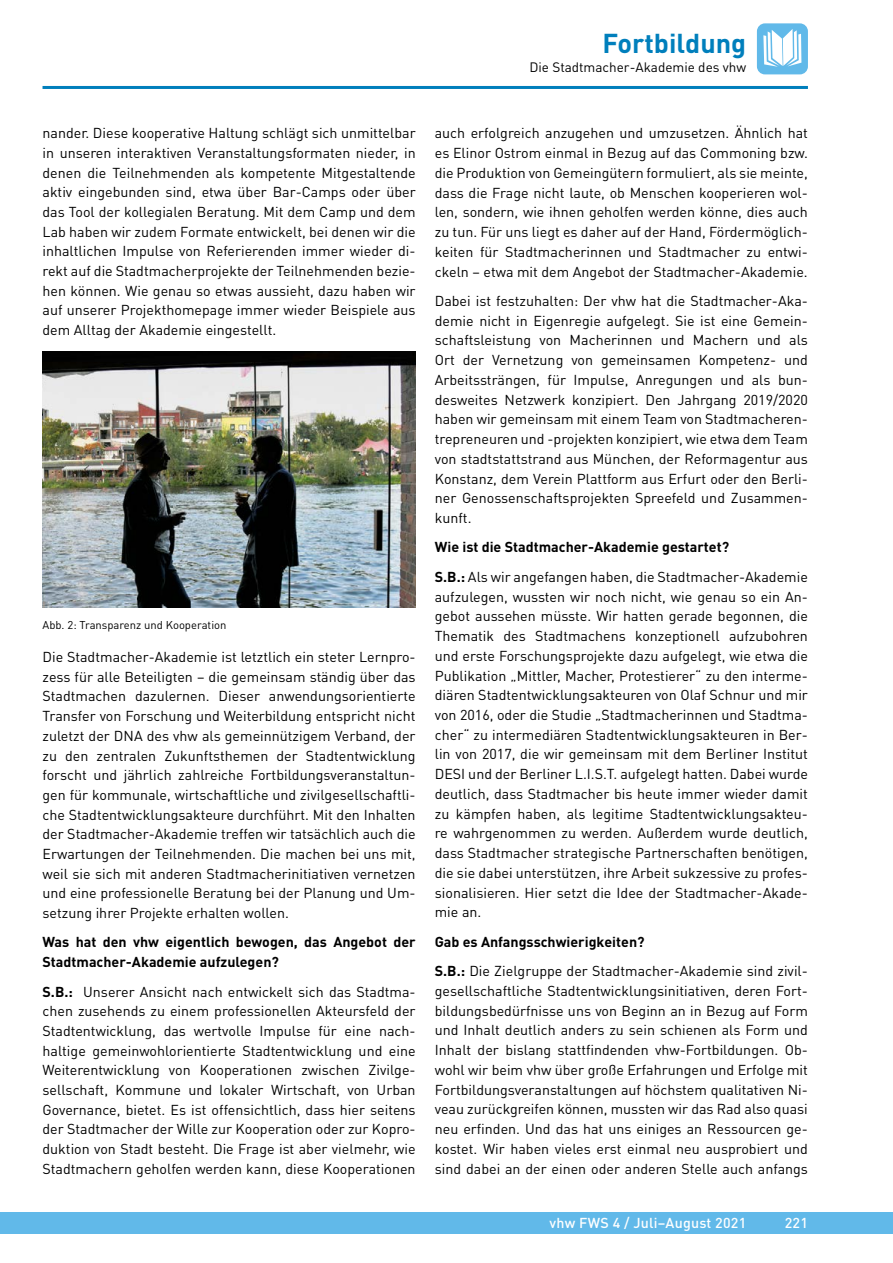
<style>
.page{position:relative;width:893px;height:1263px;background:#fff}
.page>*{position:absolute;margin:0;border:0;box-sizing:border-box;transform-origin:0 0}
.t1{font:700 27px "DIN Pro";color:#007fbc}
.t2{font:14.25px/19.6px "DIN Pro";color:#000;text-align:justify}
.t3{font:700 14.25px/19.6px "DIN Pro";color:#000}
.t4{font:500 14.25px "DIN Pro";letter-spacing:.015em;color:#fff}
.t5{font:13.5px "DIN Pro";color:#000}
.t6{font:11.25px "DIN Pro";color:#000}
.s1{font-weight:700}
</style>
<div class="page">
<div style="left:0;top:1212px;width:893px;height:21px;background:#61b9e9"></div>
<hr style="left:43px;top:86px;width:765px;height:3px;background:#007fbc">
<div style="left:757px;top:23px;width:51px;height:51px;background:#61b9e9;border-radius:8px"></div>
<svg style="left:763px;top:29px;width:38px;height:38px"></svg>
<img style="left:43px;top:352px;width:373px;height:255px">
<h1 class="t1" style="left:602px;top:25px;width:145px">Fortbildung</h1>
<p class="t5" style="left:529px;top:58px;width:218px">Die Stadtmacher-Akademie des vhw</p>
<p class="t2" style="left:43px;top:123px;width:375px">nander. Diese kooperative Haltung schlägt sich unmittelbar in unseren interaktiven Veranstaltungsformaten nieder, in denen die Teilnehmenden als kompetente Mitgestaltende aktiv eingebunden sind, etwa über Bar-Camps oder über das Tool der kollegialen Beratung. Mit dem Camp und dem Lab haben wir zudem Formate entwickelt, bei denen wir die inhaltlichen Impulse von Referierenden immer wieder di&shy;rekt auf die Stadtmacherprojekte der Teilnehmenden bezie&shy;hen können. Wie genau so etwas aussieht, dazu haben wir auf unserer Projekthomepage immer wieder Beispiele aus dem Alltag der Akademie eingestellt.</p>
<p class="t6" style="left:43px;top:617px;width:185px">Abb. 2: Transparenz und Kooperation</p>
<p class="t2" style="left:43px;top:646px;width:375px">Die Stadtmacher-Akademie ist letztlich ein steter Lernpro&shy;zess für alle Beteiligten – die gemeinsam ständig über das Stadtmachen dazulernen. Dieser anwendungsorientierte Transfer von Forschung und Weiterbildung entspricht nicht zuletzt der DNA des vhw als gemeinnützigem Verband, der zu den zentralen Zukunftsthemen der Stadtentwicklung forscht und jährlich zahlreiche Fortbildungsveranstaltun&shy;gen für kommunale, wirtschaftliche und zivilgesellschaftli&shy;che Stadtentwicklungsakteure durchführt. Mit den Inhalten der Stadtmacher-Akademie treffen wir tatsächlich auch die Erwartungen der Teilnehmenden. Die machen bei uns mit, weil sie sich mit anderen Stadtmacherinitiativen vernetzen und eine professionelle Beratung bei der Planung und Um&shy;setzung ihrer Projekte erhalten wollen.</p>
<p class="t3" style="left:43px;top:932px;width:375px">Was hat den vhw eigentlich bewogen, das Angebot der<br>Stadtmacher-Akademie aufzulegen?</p>
<p class="t2" style="left:43px;top:981px;width:375px"><span class="s1">S.B.:</span> Unserer Ansicht nach entwickelt sich das Stadtma&shy;chen zusehends zu einem professionellen Akteursfeld der Stadtentwicklung, das wertvolle Impulse für eine nach&shy;haltige gemeinwohlorientierte Stadtentwicklung und eine Weiterentwicklung von Kooperationen zwischen Zivilge&shy;sellschaft, Kommune und lokaler Wirtschaft, von Urban Governance, bietet. Es ist offensichtlich, dass hier seitens der Stadtmacher der Wille zur Kooperation oder zur Kopro&shy;duktion von Stadt besteht. Die Frage ist aber vielmehr, wie Stadtmachern geholfen werden kann, diese Kooperationen</p>
<p class="t2" style="left:435px;top:123px;width:375px">auch erfolgreich anzugehen und umzusetzen. Ähnlich hat es Elinor Ostrom einmal in Bezug auf das Commoning bzw. die Produktion von Gemeingütern formuliert, als sie meinte, dass die Frage nicht laute, ob Menschen kooperieren wol&shy;len, sondern, wie ihnen geholfen werden könne, dies auch zu tun. Für uns liegt es daher auf der Hand, Fördermöglich&shy;keiten für Stadtmacherinnen und Stadtmacher zu entwi&shy;ckeln – etwa mit dem Angebot der Stadtmacher-Akademie.</p>
<p class="t2" style="left:435px;top:290px;width:375px">Dabei ist festzuhalten: Der vhw hat die Stadtmacher-Aka&shy;demie nicht in Eigenregie aufgelegt. Sie ist eine Gemein&shy;schaftsleistung von Macherinnen und Machern und als Ort der Vernetzung von gemeinsamen Kompetenz- und Arbeitssträngen, für Impulse, Anregungen und als bun&shy;desweites Netzwerk konzipiert. Den Jahrgang 2019/2020 haben wir gemeinsam mit einem Team von Stadtmacheren&shy;trepreneuren und -projekten konzipiert, wie etwa dem Team von stadtstattstrand aus München, der Reformagentur aus Konstanz, dem Verein Plattform aus Erfurt oder den Berli&shy;ner Genossenschaftsprojekten Spreefeld und Zusammen&shy;kunft.</p>
<p class="t2" style="left:435px;top:532px;width:375px;line-height:29.5px"><span class="s1">Wie ist die Stadtmacher-Akademie gestartet?<br>S.B.:</span> Als wir angefangen haben, die Stadtmacher-Akademie</p>
<p class="t2" style="left:435px;top:586px;width:375px">aufzulegen, wussten wir noch nicht, wie genau so ein An&shy;gebot aussehen müsste. Wir hatten gerade begonnen, die Thematik des Stadtmachens konzeptionell aufzubohren und erste Forschungsprojekte dazu aufgelegt, wie etwa die Publikation „Mittler, Macher, Protestierer“ zu den interme&shy;diären Stadtentwicklungsakteuren von Olaf Schnur und mir von 2016, oder die Studie „Stadtmacherinnen und Stadtma&shy;cher“ zu intermediären Stadtentwicklungsakteuren in Ber&shy;lin von 2017, die wir gemeinsam mit dem Berliner Institut DESI und der Berliner L.I.S.T. aufgelegt hatten. Dabei wurde deutlich, dass Stadtmacher bis heute immer wieder damit zu kämpfen haben, als legitime Stadtentwicklungsakteu&shy;re wahrgenommen zu werden. Außerdem wurde deutlich, dass Stadtmacher strategische Partnerschaften benötigen, die sie dabei unterstützen, ihre Arbeit sukzessive zu profes&shy;sionalisieren. Hier setzt die Idee der Stadtmacher-Akade&shy;mie an.</p>
<p class="t2" style="left:435px;top:926px;width:375px;line-height:29.5px"><span class="s1">Gab es Anfangsschwierigkeiten?<br>S.B.:</span> Die Zielgruppe der Stadtmacher-Akademie sind zivil-</p>
<p class="t2" style="left:435px;top:980px;width:375px">gesellschaftliche Stadtentwicklungsinitiativen, deren Fort&shy;bildungsbedürfnisse uns von Beginn an in Bezug auf Form und Inhalt deutlich anders zu sein schienen als Form und Inhalt der bislang stattfindenden vhw-Fortbildungen. Ob&shy;wohl wir beim vhw über große Erfahrungen und Erfolge mit Fortbildungsveranstaltungen auf höchstem qualitativen Ni&shy;veau zurückgreifen können, mussten wir das Rad also quasi neu erfinden. Und das hat uns einiges an Ressourcen ge&shy;kostet. Wir haben vieles erst einmal neu ausprobiert und sind dabei an der einen oder anderen Stelle auch anfangs</p>
<p class="t4" style="left:550px;top:1213px;width:198px">vhw FWS 4 / Juli–August 2021</p>
<p class="t4" style="left:785px;top:1213px;width:25px">221</p>
</div>
